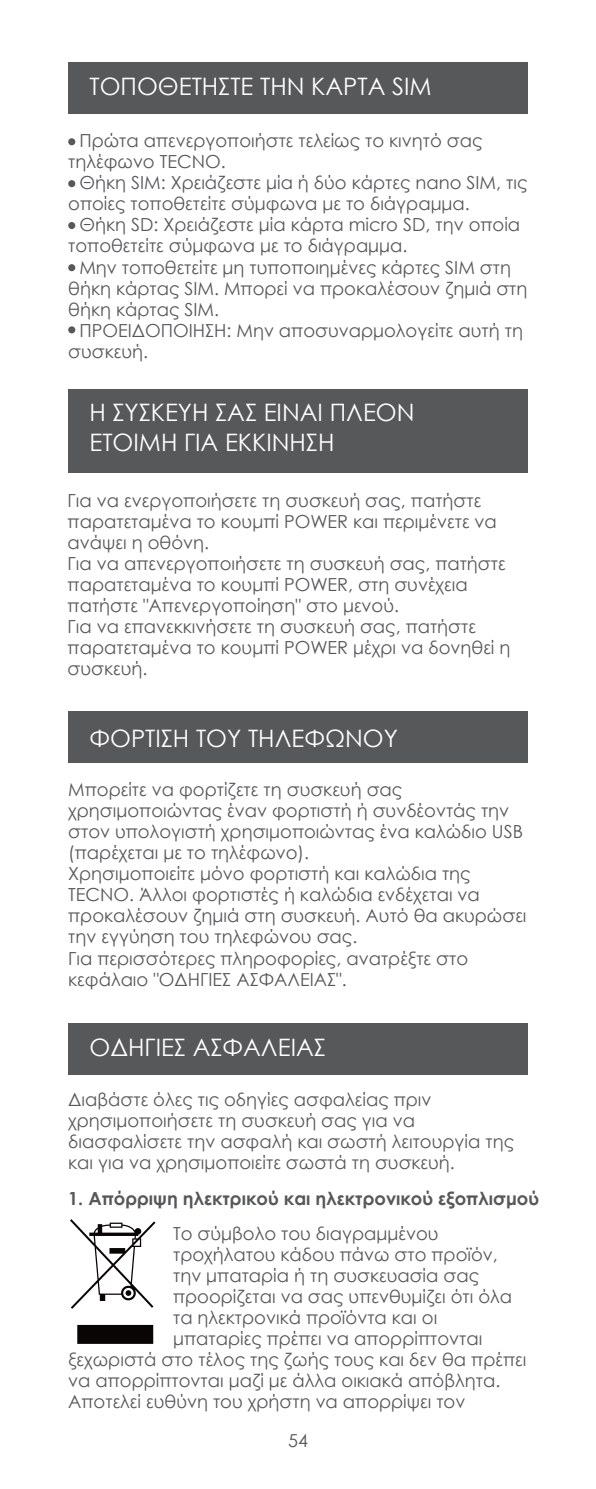
<style>
.page{position:relative;width:596px;height:1489px;background:#fff}
.page>*{position:absolute;margin:0;border:0;box-sizing:border-box;transform-origin:0 0}
.t1{font:24px/30px "Century Gothic";color:#fff}
.t2{font:18px/21px "Century Gothic";color:#57585a}
.t3{font:700 18px "Century Gothic";color:#57585a}
</style>
<div class="page">
<div style="left:67px;top:389px;width:460px;height:83px;background:#57585a"></div>
<div style="left:67px;top:63px;width:460px;height:51px;background:#57585a"></div>
<div style="left:68px;top:138px;width:7px;height:7px;background:#57585a;border-radius:50%"></div>
<div style="left:68px;top:180px;width:7px;height:7px;background:#57585a;border-radius:50%"></div>
<div style="left:68px;top:222px;width:7px;height:7px;background:#57585a;border-radius:50%"></div>
<div style="left:68px;top:326px;width:7px;height:7px;background:#57585a;border-radius:50%"></div>
<div style="left:68px;top:264px;width:7px;height:7px;background:#57585a;border-radius:50%"></div>
<div style="left:67px;top:711px;width:460px;height:51px;background:#57585a"></div>
<div style="left:67px;top:1023px;width:460px;height:51px;background:#57585a"></div>
<img style="left:70px;top:1219px;width:86px;height:125px">
<h1 class="t1" style="left:89px;top:71px;width:343px">ΤΟΠΟΘΕΤΗΣΤΕ ΤΗΝ ΚΑΡΤΑ SIM</h1>
<p class="t2" style="left:68px;top:130px;width:415px;text-indent:11px">Πρώτα απενεργοποιήστε τελείως το κινητό σας τηλέφωνο TECNO.</p>
<p class="t2" style="left:68px;top:172px;width:460px;text-indent:11px">Θήκη SIM: Χρειάζεστε μία ή δύο κάρτες nano SIM, τις οποίες τοποθετείτε σύμφωνα με το διάγραμμα.</p>
<p class="t2" style="left:68px;top:214px;width:453px;text-indent:11px">Θήκη SD: Χρειάζεστε μία κάρτα micro SD, την οποία τοποθετείτε σύμφωνα με το διάγραμμα.</p>
<p class="t2" style="left:68px;top:256px;width:460px;text-indent:11px">Μην τοποθετείτε μη τυποποιημένες κάρτες SIM στη θήκη κάρτας SIM. Μπορεί να προκαλέσουν ζημιά στη θήκη κάρτας SIM.</p>
<p class="t2" style="left:68px;top:319px;width:456px;text-indent:11px">ΠΡΟΕΙΔΟΠΟΙΗΣΗ: Μην αποσυναρμολογείτε αυτή τη συσκευή.</p>
<h1 class="t1" style="left:89px;top:397px;width:326px">Η ΣΥΣΚΕΥΗ ΣΑΣ ΕΙΝΑΙ ΠΛΕΟΝ<br>ΕΤΟΙΜΗ ΓΙΑ ΕΚΚΙΝΗΣΗ</h1>
<p class="t2" style="left:68px;top:489px;width:444px">Για να ενεργοποιήσετε τη συσκευή σας, πατήστε παρατεταμένα το κουμπί POWER και περιμένετε να ανάψει η οθόνη.<br>Για να απενεργοποιήσετε τη συσκευή σας, πατήστε παρατεταμένα το κουμπί POWER, στη συνέχεια πατήστε "Απενεργοποίηση" στο μενού.<br>Για να επανεκκινήσετε τη συσκευή σας, πατήστε παρατεταμένα το κουμπί POWER μέχρι να δονηθεί η συσκευή.</p>
<h1 class="t1" style="left:89px;top:722px;width:310px">ΦΟΡΤΙΣΗ ΤΟΥ ΤΗΛΕΦΩΝΟΥ</h1>
<p class="t2" style="left:68px;top:779px;width:459px">Μπορείτε να φορτίζετε τη συσκευή σας χρησιμοποιώντας έναν φορτιστή ή συνδέοντάς την στον υπολογιστή χρησιμοποιώντας ένα καλώδιο USB (παρέχεται με το τηλέφωνο).<br>Χρησιμοποιείτε μόνο φορτιστή και καλώδια της TECNO. Άλλοι φορτιστές ή καλώδια ενδέχεται να προκαλέσουν ζημιά στη συσκευή. Αυτό θα ακυρώσει την εγγύηση του τηλεφώνου σας.<br>Για περισσότερες πληροφορίες, ανατρέξτε στο κεφάλαιο "ΟΔΗΓΙΕΣ ΑΣΦΑΛΕΙΑΣ".</p>
<h1 class="t1" style="left:89px;top:1031px;width:238px">ΟΔΗΓΙΕΣ ΑΣΦΑΛΕΙΑΣ</h1>
<p class="t2" style="left:68px;top:1088px;width:447px">Διαβάστε όλες τις οδηγίες ασφαλείας πριν χρησιμοποιήσετε τη συσκευή σας για να διασφαλίσετε την ασφαλή και σωστή λειτουργία της και για να χρησιμοποιείτε σωστά τη συσκευή.</p>
<p class="t3" style="left:68px;top:1184px;width:472px">1. Απόρριψη ηλεκτρικού και ηλεκτρονικού εξοπλισμού</p>
<p class="t2" style="left:173px;top:1222px;width:267px">Το σύμβολο του διαγραμμένου</p>
<p class="t2" style="left:173px;top:1243px;width:326px">τροχήλατου κάδου πάνω στο προϊόν,</p>
<p class="t2" style="left:173px;top:1264px;width:307px">την μπαταρία ή τη συσκευασία σας</p>
<p class="t2" style="left:173px;top:1285px;width:340px">προορίζεται να σας υπενθυμίζει ότι όλα</p>
<p class="t2" style="left:173px;top:1306px;width:265px">τα ηλεκτρονικά προϊόντα και οι</p>
<p class="t2" style="left:173px;top:1327px;width:310px">μπαταρίες πρέπει να απορρίπτονται</p>
<p class="t2" style="left:68px;top:1348px;width:459px">ξεχωριστά στο τέλος της ζωής τους και δεν θα πρέπει</p>
<p class="t2" style="left:68px;top:1369px;width:433px">να απορρίπτονται μαζί με άλλα οικιακά απόβλητα.</p>
<p class="t2" style="left:68px;top:1390px;width:398px">Αποτελεί ευθύνη του χρήστη να απορρίψει τον</p>
<p class="t2" style="left:288px;top:1429px;width:21px">54</p>
</div>
